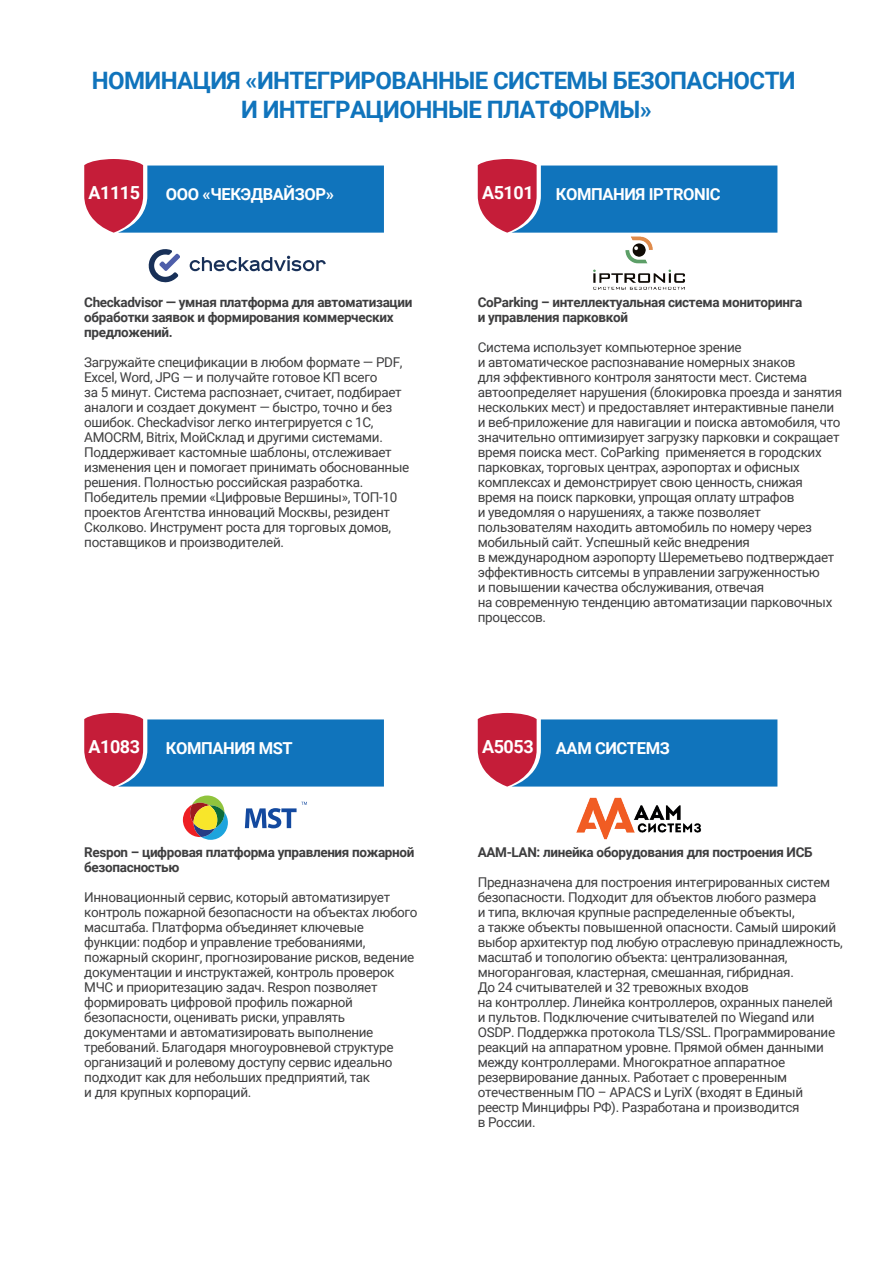
<style>
.page{position:relative;width:893px;height:1263px;background:#fff}
.page>*{position:absolute;margin:0;border:0;box-sizing:border-box;transform-origin:0 0}
.t1{font:700 24px/28.8px "Roboto";letter-spacing:-.025em;color:#1074bc;text-align:center}
.t2{font:700 18px "Roboto";letter-spacing:-.025em;color:#fff}
.t3{font:700 16.5px "Roboto";letter-spacing:-.025em;color:#fff}
.t4{font:13.5px/15px "Roboto";letter-spacing:-.025em;color:#3e3e3f}
.t5{font:700 13.5px/15px "Roboto";letter-spacing:-.025em;color:#3e3e3f}
</style>
<div class="page">
<svg style="left:84px;top:159px;width:300px;height:74px;background:#4875ae"></svg>
<svg style="left:478px;top:159px;width:299px;height:74px;background:#4874ac"></svg>
<svg style="left:84px;top:713px;width:300px;height:73px;background:#4774ad"></svg>
<svg style="left:478px;top:713px;width:299px;height:73px;background:#4673ac"></svg>
<img style="left:566px;top:786px;width:146px;height:54px">
<img style="left:550px;top:228px;width:178px;height:62px">
<svg style="left:190px;top:256px;width:136px;height:15px"></svg>
<svg style="left:148px;top:249px;width:32px;height:33px"></svg>
<svg style="left:183px;top:795px;width:45px;height:45px"></svg>
<svg style="left:245px;top:802px;width:62px;height:26px"></svg>
<h1 class="t1" style="left:92px;top:65px;width:705px">НОМИНАЦИЯ «ИНТЕГРИРОВАННЫЕ СИСТЕМЫ БЕЗОПАСНОСТИ<br>И ИНТЕГРАЦИОННЫЕ ПЛАТФОРМЫ»</h1>
<p class="t3" style="left:166px;top:183px;width:170px">ООО «ЧЕКЭДВАЙЗОР»</p>
<h2 class="t2" style="left:89px;top:180px;width:53px">А1115</h2>
<h2 class="t2" style="left:482px;top:180px;width:53px">A5101</h2>
<p class="t3" style="left:556px;top:183px;width:166px">КОМПАНИЯ IPTRONIC</p>
<p class="t5" style="left:84px;top:294px;width:330px">Checkadvisor — умная платформа для автоматизации обработки заявок и формирования коммерческих предложений.</p>
<p class="t4" style="left:84px;top:354px;width:327px">Загружайте спецификации в любом формате — PDF, Excel, Word, JPG — и получайте готовое КП всего<br>за 5 минут. Система распознает, считает, подбирает аналоги и создает документ — быстро, точно и без ошибок. Checkadvisor легко интегрируется с 1С, AMOCRM, Bitrix, МойСклад и другими системами.<br>Поддерживает кастомные шаблоны, отслеживает изменения цен и помогает принимать обоснованные решения. Полностью российская разработка.<br>Победитель премии «Цифровые Вершины», ТОП-10 проектов Агентства инноваций Москвы, резидент Сколково. Инструмент роста для торговых домов, поставщиков и производителей.</p>
<p class="t5" style="left:478px;top:294px;width:326px">CoParking – интеллектуальная система мониторинга и управления парковкой</p>
<p class="t4" style="left:478px;top:339px;width:366px">Система использует компьютерное зрение<br>и автоматическое распознавание номерных знаков<br>для эффективного контроля занятости мест. Система автоопределяет нарушения (блокировка проезда и занятия нескольких мест) и предоставляет интерактивные панели и веб-приложение для навигации и поиска автомобиля, что значительно оптимизирует загрузку парковки и сокращает время поиска мест. CoParking применяется в городских парковках, торговых центрах, аэропортах и офисных комплексах и демонстрирует свою ценность, снижая время на поиск парковки, упрощая оплату штрафов<br>и уведомляя о нарушениях, а также позволяет пользователям находить автомобиль по номеру через мобильный сайт. Успешный кейс внедрения<br>в международном аэропорту Шереметьево подтверждает эффективность ситсемы в управлении загруженностью<br>и повышении качества обслуживания, отвечая<br>на современную тенденцию автоматизации парковочных процессов.</p>
<h2 class="t2" style="left:89px;top:734px;width:53px">А1083</h2>
<h2 class="t2" style="left:482px;top:734px;width:53px">А5053</h2>
<p class="t3" style="left:166px;top:737px;width:128px">КОМПАНИЯ MST</p>
<p class="t3" style="left:556px;top:737px;width:115px">ААМ СИСТЕМЗ</p>
<p class="t5" style="left:84px;top:844px;width:332px">Respon – цифровая платформа управления пожарной безопасностью</p>
<p class="t4" style="left:84px;top:889px;width:335px">Инновационный сервис, который автоматизирует контроль пожарной безопасности на объектах любого масштаба. Платформа объединяет ключевые функции: подбор и управление требованиями, пожарный скоринг, прогнозирование рисков, ведение документации и инструктажей, контроль проверок МЧС и приоритезацию задач. Respon позволяет формировать цифровой профиль пожарной безопасности, оценивать риски, управлять документами и автоматизировать выполнение требований. Благодаря многоуровневой структуре организаций и ролевому доступу сервис идеально подходит как для небольших предприятий, так<br>и для крупных корпораций.</p>
<p class="t5" style="left:478px;top:844px;width:336px">AAM-LAN: линейка оборудования для построения ИСБ</p>
<p class="t4" style="left:478px;top:874px;width:367px">Предназначена для построения интегрированных систем безопасности. Подходит для объектов любого размера<br>и типа, включая крупные распределенные объекты,<br>а также объекты повышенной опасности. Самый широкий выбор архитектур под любую отраслевую принадлежность, масштаб и топологию объекта: централизованная, многоранговая, кластерная, смешанная, гибридная.<br>До 24 считывателей и 32 тревожных входов<br>на контроллер. Линейка контроллеров, охранных панелей и пультов. Подключение считывателей по Wiegand или OSDP. Поддержка протокола TLS/SSL. Программирование реакций на аппаратном уровне. Прямой обмен данными между контроллерами. Многократное аппаратное резервирование данных. Работает с проверенным отечественным ПО – APACS и LyriX (входят в Единый реестр Минцифры РФ). Разработана и производится<br>в России.</p>
</div>
